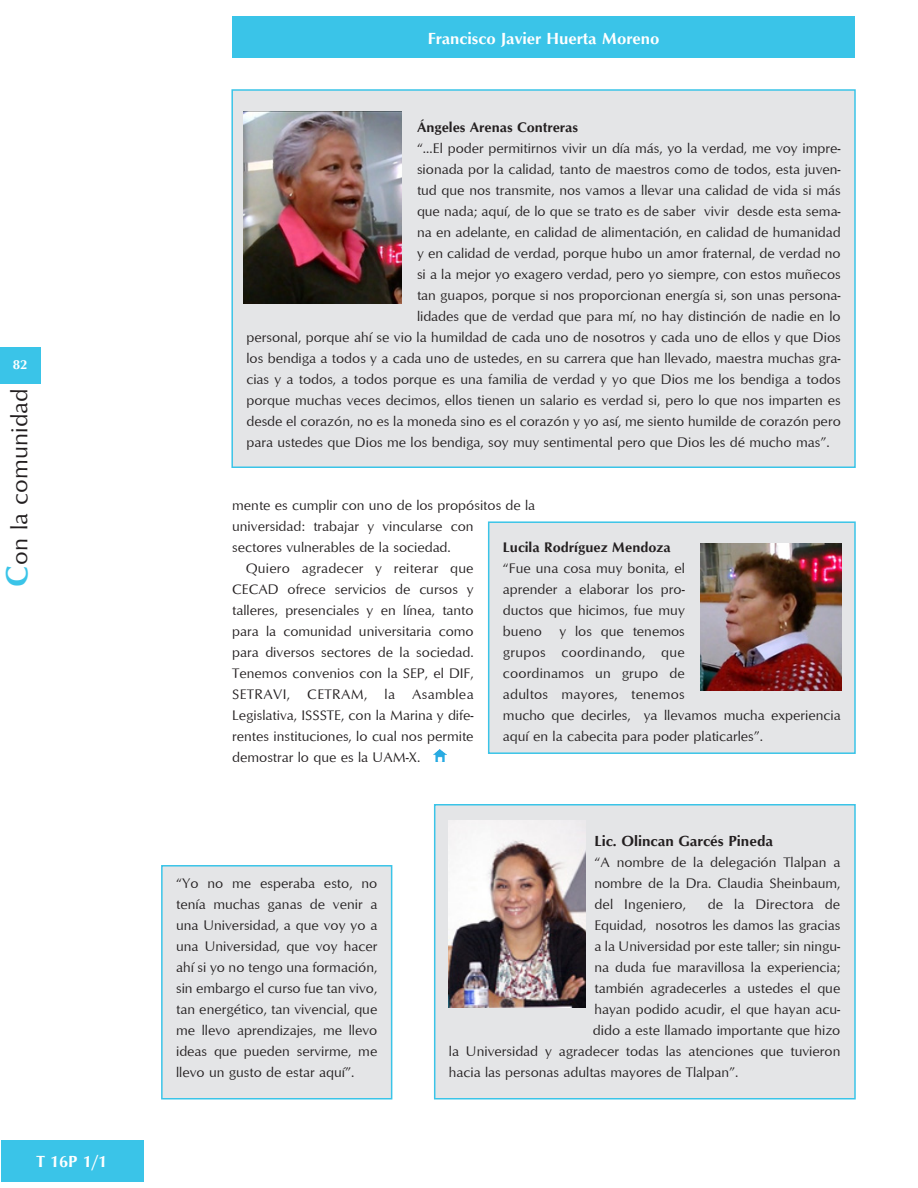
<style>
.page{position:relative;width:918px;height:1188px;background:#fff}
.page>*{position:absolute;margin:0;border:0;box-sizing:border-box;transform-origin:0 0}
.t1{font:24px "Optimum";letter-spacing:.01em;color:#231f20}
.t2{font:700 16.5px "Optimum";color:#fff}
.autor{font:700 15px "Optimum";color:#231f20}
.cuerpo_de_textosin_s{font:14.25px/21px "Optimum";color:#231f20;text-align:justify}
.cuerpo_de_texto{font:14.25px/21px "Optimum";color:#231f20}
.cuerpo_de_textosin_s-2{font:700 14.25px "Optimum";color:#231f20}
.t3{font:700 13.5px "Optimum";color:#fff}
.s1{font-weight:700;font-size:31.5px;color:#3ac4e8}
</style>
<div class="page">
<div style="left:0;top:348px;width:41px;height:36px;background:#3ac4e8"></div>
<div style="left:232px;top:16px;width:623px;height:42px;background:#3ac4e8"></div>
<div style="left:1px;top:1140px;width:142px;height:42px;background:#3ac4e8"></div>
<svg style="left:434px;top:749px;width:12px;height:13px"></svg>
<div style="left:435px;top:805px;width:420px;height:294px;background:#e4e5e7"></div>
<div style="left:434px;top:804px;width:422px;height:296px;border:2px solid #3ac4e8"></div>
<img style="left:449px;top:820px;width:136px;height:187px">
<div style="left:232px;top:90px;width:623px;height:377px;background:#e4e5e7"></div>
<div style="left:231px;top:89px;width:625px;height:379px;border:2px solid #3ac4e8"></div>
<img style="left:244px;top:111px;width:158px;height:193px">
<div style="left:489px;top:522px;width:366px;height:231px;background:#e4e5e7"></div>
<div style="left:488px;top:521px;width:368px;height:233px;border:2px solid #3ac4e8"></div>
<img style="left:700px;top:544px;width:142px;height:146px">
<div style="left:162px;top:866px;width:230px;height:233px;background:#e4e5e7"></div>
<div style="left:161px;top:865px;width:231px;height:235px;border:2px solid #3ac4e8"></div>
<p class="t3" style="left:13px;top:357px;width:16px">82</p>
<h1 class="t1" style="left:5px;top:587px;width:200px;rotate:-90deg"><span class="s1">C</span>on la comunidad</h1>
<p class="t2" style="left:37px;top:1152px;width:72px">T 16P 1/1</p>
<p class="t2" style="left:428px;top:28px;width:233px">Francisco Javier Huerta Moreno</p>
<p class="cuerpo_de_textosin_s-2" style="left:417px;top:119px;width:163px">Ángeles Arenas Contreras</p>
<p class="cuerpo_de_textosin_s" style="left:417px;top:137px;width:425px">“…El poder permitirnos vivir un día más, yo la verdad, me voy impre-</p>
<p class="cuerpo_de_textosin_s" style="left:417px;top:158px;width:425px">sionada por la calidad, tanto de maestros como de todos, esta juven-</p>
<p class="cuerpo_de_textosin_s" style="left:417px;top:179px;width:425px">tud que nos transmite, nos vamos a llevar una calidad de vida si más</p>
<p class="cuerpo_de_textosin_s" style="left:417px;top:200px;width:425px">que nada; aquí, de lo que se trato es de saber vivir desde esta sema-</p>
<p class="cuerpo_de_textosin_s" style="left:417px;top:221px;width:425px">na en adelante, en calidad de alimentación, en calidad de humanidad</p>
<p class="cuerpo_de_textosin_s" style="left:417px;top:242px;width:425px">y en calidad de verdad, porque hubo un amor fraternal, de verdad no</p>
<p class="cuerpo_de_textosin_s" style="left:417px;top:263px;width:425px">si a la mejor yo exagero verdad, pero yo siempre, con estos muñecos</p>
<p class="cuerpo_de_textosin_s" style="left:417px;top:284px;width:425px">tan guapos, porque si nos proporcionan energía si, son unas persona-</p>
<p class="cuerpo_de_textosin_s" style="left:417px;top:305px;width:425px">lidades que de verdad que para mí, no hay distinción de nadie en lo</p>
<p class="cuerpo_de_textosin_s" style="left:246px;top:326px;width:596px">personal, porque ahí se vio la humildad de cada uno de nosotros y cada uno de ellos y que Dios</p>
<p class="cuerpo_de_textosin_s" style="left:246px;top:347px;width:596px">los bendiga a todos y a cada uno de ustedes, en su carrera que han llevado, maestra muchas gra-</p>
<p class="cuerpo_de_textosin_s" style="left:246px;top:368px;width:596px">cias y a todos, a todos porque es una familia de verdad y yo que Dios me los bendiga a todos</p>
<p class="cuerpo_de_textosin_s" style="left:246px;top:389px;width:596px">porque muchas veces decimos, ellos tienen un salario es verdad si, pero lo que nos imparten es</p>
<p class="cuerpo_de_textosin_s" style="left:246px;top:410px;width:596px">desde el corazón, no es la moneda sino es el corazón y yo así, me siento humilde de corazón pero</p>
<p class="cuerpo_de_textosin_s" style="left:246px;top:431px;width:585px">para ustedes que Dios me los bendiga, soy muy sentimental pero que Dios les dé mucho mas”.</p>
<p class="cuerpo_de_texto" style="left:232px;top:494px;width:305px">mente es cumplir con uno de los propósitos de la universidad: trabajar y vincularse con<br>sectores vulnerables de la sociedad.</p>
<p class="cuerpo_de_texto" style="left:232px;top:557px;width:243px;text-align:justify;text-indent:14px">Quiero agradecer y reiterar que CECAD ofrece servicios de cursos y talleres, presenciales y en línea, tanto para la comunidad universitaria como para diversos sectores de la sociedad.<br>Tenemos convenios con la SEP, el DIF, SETRAVI, CETRAM, la Asamblea Legislativa, ISSSTE, con la Marina y dife&shy;rentes instituciones, lo cual nos permite demostrar lo que es la UAM-X.</p>
<p class="cuerpo_de_textosin_s-2" style="left:503px;top:539px;width:169px">Lucila Rodríguez Mendoza</p>
<p class="cuerpo_de_textosin_s" style="left:503px;top:557px;width:339px;text-align:left">“Fue una cosa muy bonita, el<br>aprender a elaborar los pro-<br>ductos que hicimos, fue muy<br>bueno y los que tenemos<br>grupos coordinando, que<br>coordinamos un grupo de<br>adultos mayores, tenemos<br>mucho que decirles, ya llevamos mucha experiencia aquí en la cabecita para poder platicarles”.</p>
<p class="cuerpo_de_textosin_s" style="left:176px;top:872px;width:203px">“Yo no me esperaba esto, no tenía muchas ganas de venir a una Universidad, a que voy yo a una Universidad, que voy hacer ahí si yo no tengo una formación, sin embargo el curso fue tan vivo, tan energético, tan vivencial, que me llevo aprendizajes, me llevo ideas que pueden servirme, me llevo un gusto de estar aquí”.</p>
<p class="autor" style="left:594px;top:832px;width:180px">Lic. Olincan Garcés Pineda</p>
<p class="cuerpo_de_textosin_s" style="left:594px;top:851px;width:247px">“A nombre de la delegación Tlalpan a nombre de la Dra. Claudia Sheinbaum, del Ingeniero,</p>
<p class="cuerpo_de_textosin_s" style="left:708px;top:893px;width:134px">de la Directora de</p>
<p class="cuerpo_de_textosin_s" style="left:594px;top:914px;width:248px">Equidad, nosotros les damos las gracias</p>
<p class="cuerpo_de_textosin_s" style="left:594px;top:935px;width:248px">a la Universidad por este taller; sin ningu-</p>
<p class="cuerpo_de_textosin_s" style="left:594px;top:956px;width:247px">na duda fue maravillosa la experiencia;</p>
<p class="cuerpo_de_textosin_s" style="left:594px;top:977px;width:247px">también agradecerles a ustedes el que</p>
<p class="cuerpo_de_textosin_s" style="left:594px;top:998px;width:248px">hayan podido acudir, el que hayan acu-</p>
<p class="cuerpo_de_textosin_s" style="left:593px;top:1019px;width:249px">dido a este llamado importante que hizo</p>
<p class="cuerpo_de_textosin_s" style="left:449px;top:1040px;width:393px">la Universidad y agradecer todas las atenciones que tuvieron</p>
<p class="cuerpo_de_textosin_s" style="left:449px;top:1061px;width:291px">hacia las personas adultas mayores de Tlalpan”.</p>
</div>
